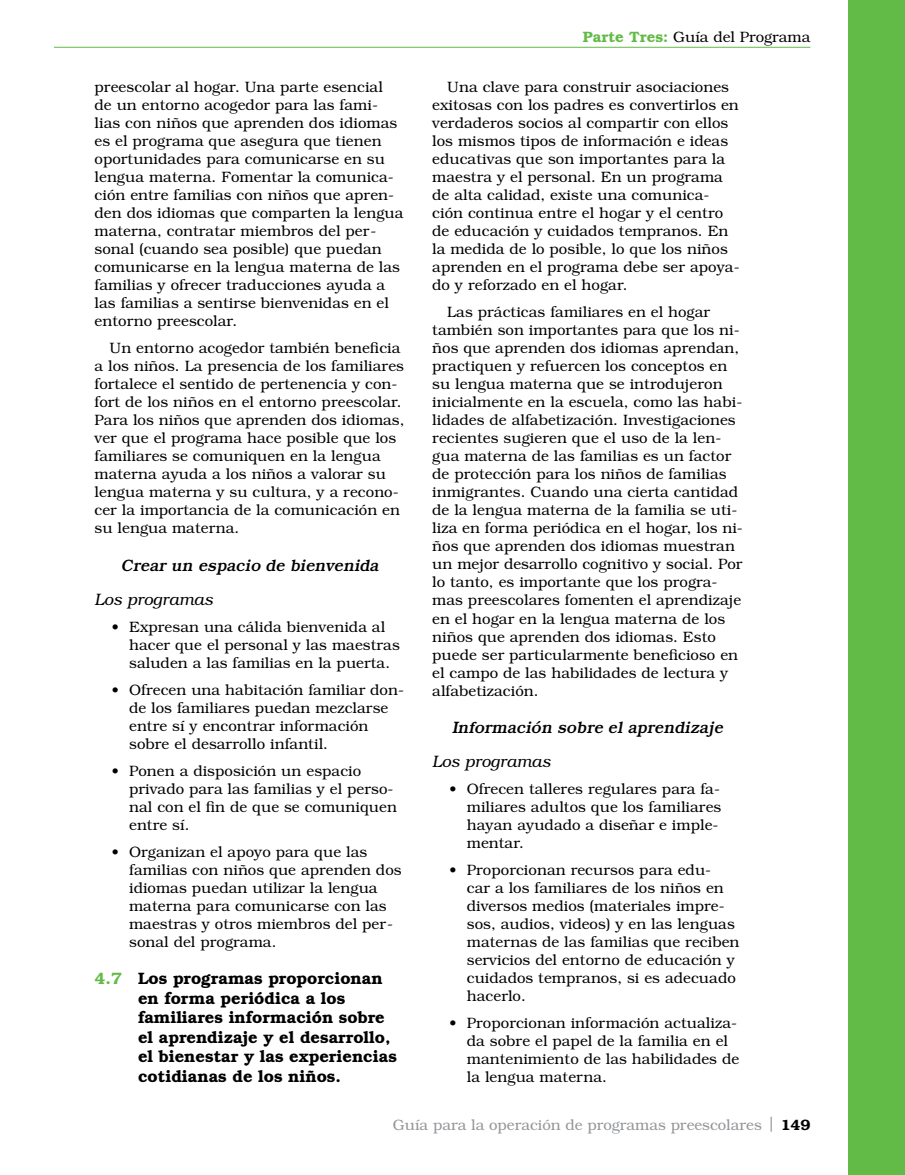
<style>
.page{position:relative;width:905px;height:1175px;background:#fff}
.page>*{position:absolute;margin:0;border:0;box-sizing:border-box;transform-origin:0 0}
.t1{font:600 16.5px/19.5px "Bookman";color:#000}
.t2{font:italic 500 16.5px "Bookman";color:#000}
.t3{font:italic 300 16.5px "Bookman";letter-spacing:.005em;color:#000}
.t4{font:300 15px/18px "Bookman";letter-spacing:.005em;color:#000}
.t5{font:300 15px "Bookman";color:#939598}
.s1{color:#62bb46}
.s2{font-weight:600;color:#62bb46}
.s3{font-weight:600;color:#000}
</style>
<div class="page">
<div style="left:848px;top:0;width:56px;height:1174px;background:#62bb46"></div>
<hr style="left:54px;top:47px;width:756px;height:1px;background:#62bb46">
<p class="t4" style="left:95px;top:78px;width:310px">preescolar al hogar. Una parte esencial de un entorno acogedor para las fami&shy;lias con niños que aprenden dos idiomas es el programa que asegura que tienen oportunidades para comunicarse en su lengua materna. Fomentar la comunica&shy;ción entre familias con niños que apren&shy;den dos idiomas que comparten la lengua materna, contratar miembros del per&shy;sonal (cuando sea posible) que puedan comunicarse en la lengua materna de las familias y ofrecer traducciones ayuda a las familias a sentirse bienvenidas en el entorno preescolar.</p>
<p class="t4" style="left:95px;top:339px;width:311px;text-indent:15px">Un entorno acogedor también beneficia a los niños. La presencia de los familiares fortalece el sentido de pertenencia y con&shy;fort de los niños en el entorno preescolar.<br>Para los niños que aprenden dos idiomas, ver que el programa hace posible que los familiares se comuniquen en la lengua materna ayuda a los niños a valorar su lengua materna y su cultura, y a recono&shy;cer la importancia de la comunicación en su lengua materna.</p>
<h5 class="t2" style="left:121px;top:555px;width:263px">Crear un espacio de bienvenida</h5>
<p class="t3" style="left:94px;top:590px;width:120px">Los programas</p>
<p class="t4" style="left:129px;top:618px;width:272px;text-indent:-17px">• Expresan una cálida bienvenida al hacer que el personal y las maestras saluden a las familias en la puerta.</p>
<p class="t4" style="left:129px;top:681px;width:276px;text-indent:-17px">• Ofrecen una habitación familiar don&shy;de los familiares puedan mezclarse entre sí y encontrar información sobre el desarrollo infantil.</p>
<p class="t4" style="left:129px;top:762px;width:269px;text-indent:-17px">• Ponen a disposición un espacio privado para las familias y el perso&shy;nal con el fin de que se comuniquen entre sí.</p>
<p class="t4" style="left:129px;top:843px;width:274px;text-indent:-17px">• Organizan el apoyo para que las familias con niños que aprenden dos idiomas puedan utilizar la lengua materna para comunicarse con las maestras y otros miembros del per&shy;sonal del programa.</p>
<h4 class="t1" style="left:138px;top:969px;width:260px;text-indent:-43px"><span class="s1">4.7</span> Los programas proporcionan en forma periódica a los familiares información sobre el aprendizaje y el desarrollo, el bienestar y las experiencias cotidianas de los niños.</h4>
<p class="t4" style="left:583px;top:28px;width:229px"><span class="s2">Parte Tres:</span> Guía del Programa</p>
<p class="t4" style="left:432px;top:78px;width:309px;text-indent:15px">Una clave para construir asociaciones exitosas con los padres es convertirlos en verdaderos socios al compartir con ellos los mismos tipos de información e ideas educativas que son importantes para la maestra y el personal. En un programa de alta calidad, existe una comunica&shy;ción continua entre el hogar y el centro de educación y cuidados tempranos. En la medida de lo posible, lo que los niños aprenden en el programa debe ser apoya&shy;do y reforzado en el hogar.</p>
<p class="t4" style="left:432px;top:303px;width:312px;text-indent:15px">Las prácticas familiares en el hogar también son importantes para que los ni&shy;ños que aprenden dos idiomas aprendan, practiquen y refuercen los conceptos en su lengua materna que se introdujeron inicialmente en la escuela, como las habi&shy;lidades de alfabetización. Investigaciones recientes sugieren que el uso de la len&shy;gua materna de las familias es un factor de protección para los niños de familias inmigrantes. Cuando una cierta cantidad de la lengua materna de la familia se uti&shy;liza en forma periódica en el hogar, los ni&shy;ños que aprenden dos idiomas muestran un mejor desarrollo cognitivo y social. Por lo tanto, es importante que los progra&shy;mas preescolares fomenten el aprendizaje en el hogar en la lengua materna de los niños que aprenden dos idiomas. Esto puede ser particularmente beneficioso en el campo de las habilidades de lectura y alfabetización.</p>
<h5 class="t2" style="left:452px;top:717px;width:276px">Información sobre el aprendizaj e</h5>
<p class="t3" style="left:432px;top:752px;width:120px">Los programas</p>
<p class="t4" style="left:467px;top:780px;width:256px;text-indent:-17px">• Ofrecen talleres regulares para fa&shy;miliares adultos que los familiares hayan ayudado a diseñar e imple&shy;mentar.</p>
<p class="t4" style="left:467px;top:861px;width:274px;text-indent:-17px">• Proporcionan recursos para edu-<br>car a los familiares de los niños en diversos medios (materiales impre&shy;sos, audios, videos) y en las lenguas maternas de las familias que reciben servicios del entorno de educación y cuidados tempranos, si es adecuado hacerlo.</p>
<p class="t4" style="left:467px;top:1014px;width:274px;text-indent:-17px">• Proporcionan información actualiza&shy;da sobre el papel de la familia en el mantenimiento de las habilidades de la lengua materna.</p>
<p class="t5" style="left:393px;top:1116px;width:419px">Guía para la operación de programas preescolares | <span class="s3">149</span></p>
</div>
